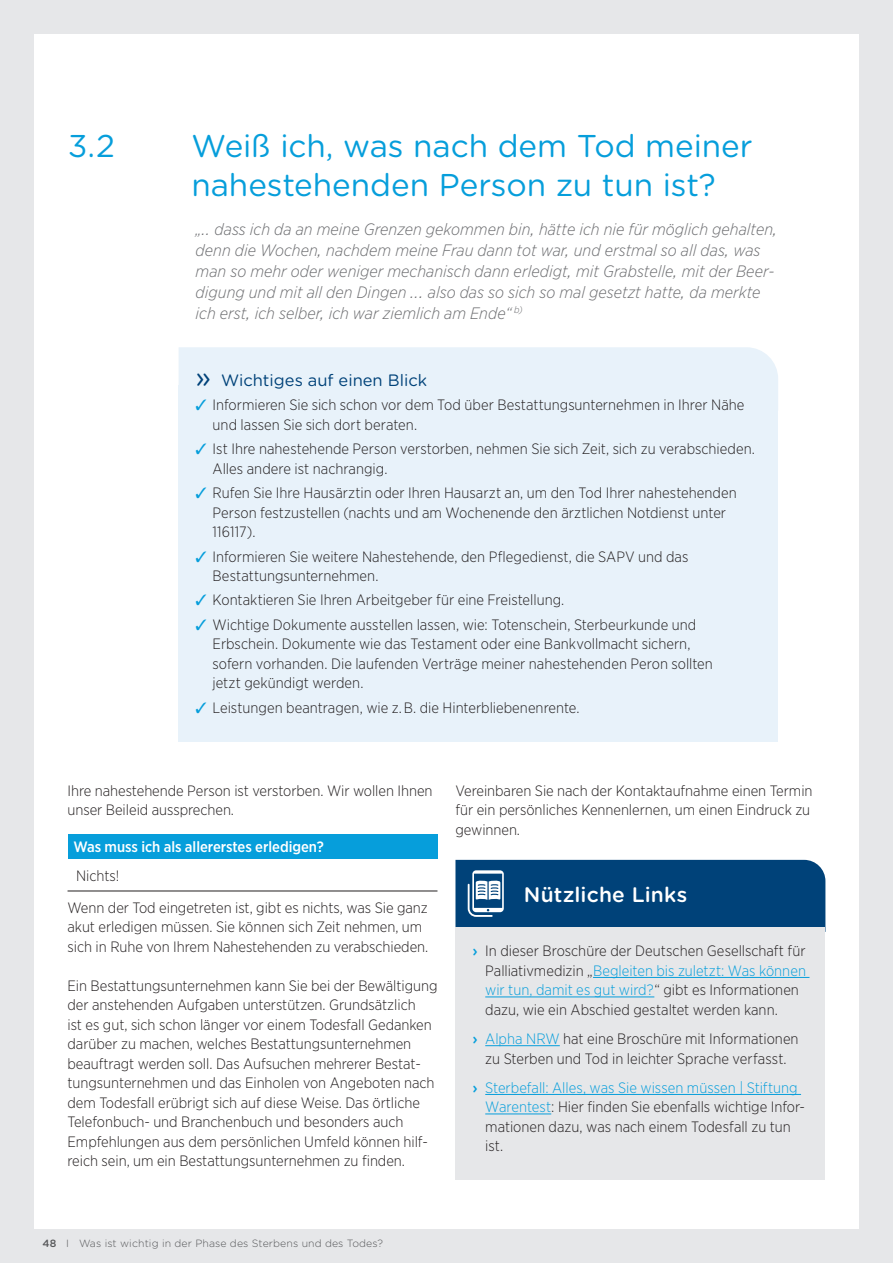
<style>
.page{position:relative;width:893px;height:1263px;background:#e6e7e9}
.page>*{position:absolute;margin:0;border:0;box-sizing:border-box;transform-origin:0 0}
.t1{font:31.5px/39px "Gotham Rounded";color:#069edb}
.t2{font:500 21px "Gotham Rounded";letter-spacing:.01em;color:#fff}
.t3{font:italic 300 16.5px/21px "Gotham Narrow";letter-spacing:.005em;color:#6c6d70}
.t4{font:16.5px "Gotham Rounded";color:#004279}
.t5{font:300 15px/19.5px "Gotham Narrow";letter-spacing:-.005em;color:#231f20}
.t6{font:500 15px "Gotham Narrow";letter-spacing:-.005em;color:#fff}
.t7{font:300 10.5px "Gotham Rounded";letter-spacing:.01em;color:#57585a}
.s1{font-size:28.5px}
.s2{color:#069edb}
.s3{font-family:"Gotham Rounded";font-weight:500;color:#069edb}
.s4{font-weight:500}
</style>
<div class="page">
<div style="left:34px;top:34px;width:825px;height:1195px;background:#fff"></div>
<div style="left:179px;top:347px;width:599px;height:39px;background:#e8f2fa"></div>
<div style="left:179px;top:386px;width:599px;height:72px;background:#e8f2fa"></div>
<div style="left:179px;top:429px;width:599px;height:73px;background:#e8f2fa"></div>
<div style="left:179px;top:473px;width:599px;height:93px;background:#e8f2fa"></div>
<div style="left:179px;top:537px;width:599px;height:72px;background:#e8f2fa"></div>
<div style="left:179px;top:605px;width:599px;height:112px;background:#e8f2fa"></div>
<div style="left:179px;top:688px;width:599px;height:53px;background:#e8f2fa"></div>
<div style="left:68px;top:834px;width:369px;height:25px;background:#069edb"></div>
<hr style="left:68px;top:891px;width:369px;height:1px;background:#231f20">
<div style="left:455px;top:927px;width:370px;height:116px;background:#e6e7e9"></div>
<hr style="left:593px;top:977px;width:216px;height:1px;background:#069edb">
<hr style="left:485px;top:996px;width:169px;height:1px;background:#069edb">
<div style="left:455px;top:1015px;width:370px;height:77px;background:#e6e7e9"></div>
<hr style="left:485px;top:1045px;width:75px;height:1px;background:#069edb">
<div style="left:455px;top:1064px;width:370px;height:116px;background:#e6e7e9"></div>
<hr style="left:485px;top:1094px;width:316px;height:1px;background:#069edb">
<hr style="left:485px;top:1113px;width:66px;height:1px;background:#069edb">
<div style="left:455px;top:860px;width:370px;height:67px;background:#004279"></div>
<h1 class="t1" style="left:68px;top:125px;width:49px">3.2</h1>
<h1 class="t1" style="left:191px;top:125px;width:563px">Weiß ich, was nach dem Tod meiner nahestehenden Person zu tun ist?</h1>
<p class="t3" style="left:196px;top:218px;width:583px">„… dass ich da an meine Grenzen gekommen bin, hätte ich nie für möglich gehalten, denn die Wochen, nachdem meine Frau dann tot war, und erstmal so all das, was man so mehr oder weniger mechanisch dann erledigt, mit Grabstelle, mit der Beer&shy;digung und mit all den Dingen …. also das so sich so mal gesetzt hatte, da merkte ich erst, ich selber, ich war ziemlich am Ende“ <sup>b)</sup></p>
<p class="t4" style="left:196px;top:369px;width:233px"><span class="s1">»</span> Wichtiges auf einen Blick</p>
<p class="t5" style="left:213px;top:395px;width:533px;text-indent:-17px"><span class="s2">✓</span> Informieren Sie sich schon vor dem Tod über Bestattungsunternehmen in Ihrer Nähe und lassen Sie sich dort beraten.</p>
<p class="t5" style="left:213px;top:439px;width:544px;text-indent:-17px"><span class="s2">✓</span> Ist Ihre nahestehende Person verstorben, nehmen Sie sich Zeit, sich zu verabschieden.<br>Alles andere ist nachrangig.</p>
<p class="t5" style="left:213px;top:483px;width:526px;text-indent:-17px"><span class="s2">✓</span> Rufen Sie Ihre Hausärztin oder Ihren Hausarzt an, um den Tod Ihrer nahestehenden<br>Person festzustellen (nachts und am Wochenende den ärztlichen Notdienst unter<br>116117).</p>
<p class="t5" style="left:213px;top:546px;width:477px;text-indent:-17px"><span class="s2">✓</span> Informieren Sie weitere Nahestehende, den Pflegedienst, die SAPV und das<br>Bestattungsunternehmen.</p>
<p class="t5" style="left:196px;top:590px;width:370px"><span class="s2">✓</span> Kontaktieren Sie Ihren Arbeitgeber für eine Freistellung.</p>
<p class="t5" style="left:213px;top:614px;width:502px;text-indent:-17px"><span class="s2">✓</span> Wichtige Dokumente ausstellen lassen, wie: Totenschein, Sterbeurkunde und Erbschein. Dokumente wie das Testament oder eine Bankvollmacht sichern, sofern vorhanden. Die laufenden Verträge meiner nahestehenden Peron sollten jetzt gekündigt werden.</p>
<p class="t5" style="left:196px;top:697px;width:386px"><span class="s2">✓</span> Leistungen beantragen, wie z. B. die Hinterbliebenenrente.</p>
<p class="t5" style="left:68px;top:780px;width:366px">Ihre nahestehende Person ist verstorben. Wir wollen Ihnen unser Beileid aussprechen.</p>
<p class="t6" style="left:74px;top:837px;width:252px">Was muss ich als allererstes erledigen?</p>
<p class="t5" style="left:68px;top:859px;width:362px;line-height:31.5px;text-indent:9px">Nichts!<br>Wenn der Tod eingetreten ist, gibt es nichts, was Sie ganz</p>
<p class="t5" style="left:68px;top:917px;width:362px">akut erledigen müssen. Sie können sich Zeit nehmen, um sich in Ruhe von Ihrem Nahestehenden zu verabschieden.</p>
<p class="t5" style="left:68px;top:975px;width:371px">Ein Bestattungsunternehmen kann Sie bei der Bewältigung der anstehenden Aufgaben unterstützen. Grundsätzlich<br>ist es gut, sich schon länger vor einem Todesfall Gedanken darüber zu machen, welches Bestattungsunternehmen beauftragt werden soll. Das Aufsuchen mehrerer Bestat&shy;tungsunternehmen und das Einholen von Angeboten nach dem Todesfall erübrigt sich auf diese Weise. Das örtliche Telefonbuch- und Branchenbuch und besonders auch Empfehlungen aus dem persönlichen Umfeld können hilf&shy;reich sein, um ein Bestattungsunternehmen zu finden.</p>
<p class="t5" style="left:455px;top:780px;width:359px">Vereinbaren Sie nach der Kontaktaufnahme einen Termin für ein persönliches Kennenlernen, um einen Eindruck zu gewinnen.</p>
<h2 class="t2" style="left:524px;top:880px;width:165px">Nützliche Links</h2>
<p class="t5" style="left:485px;top:941px;width:322px;text-indent:-13px"><span class="s3">›</span> In dieser Broschüre der Deutschen Gesellschaft für Palliativmedizin „<span class="s2">Begleiten bis zuletzt: Was können wir tun, damit es gut wird?</span>“ gibt es Informationen dazu, wie ein Abschied gestaltet werden kann.</p>
<p class="t5" style="left:472px;top:1029px;width:328px;text-align:center"><span class="s3">›</span> <span class="s2">Alpha NRW</span> hat eine Broschüre mit Informationen zu Sterben und Tod in leichter Sprache verfasst.</p>
<p class="t5" style="left:485px;top:1077px;width:321px;text-indent:-13px"><span class="s3">›</span> <span class="s2">Sterbefall: Alles, was Sie wissen müssen | Stiftung Warentest</span>: Hier finden Sie ebenfalls wichtige Infor&shy;mationen dazu, was nach einem Todesfall zu tun ist.</p>
<p class="t7" style="left:43px;top:1236px;width:342px"><span class="s4">48</span> I Was ist wichtig in der Phase des Sterbens und des Todes?</p>
</div>
